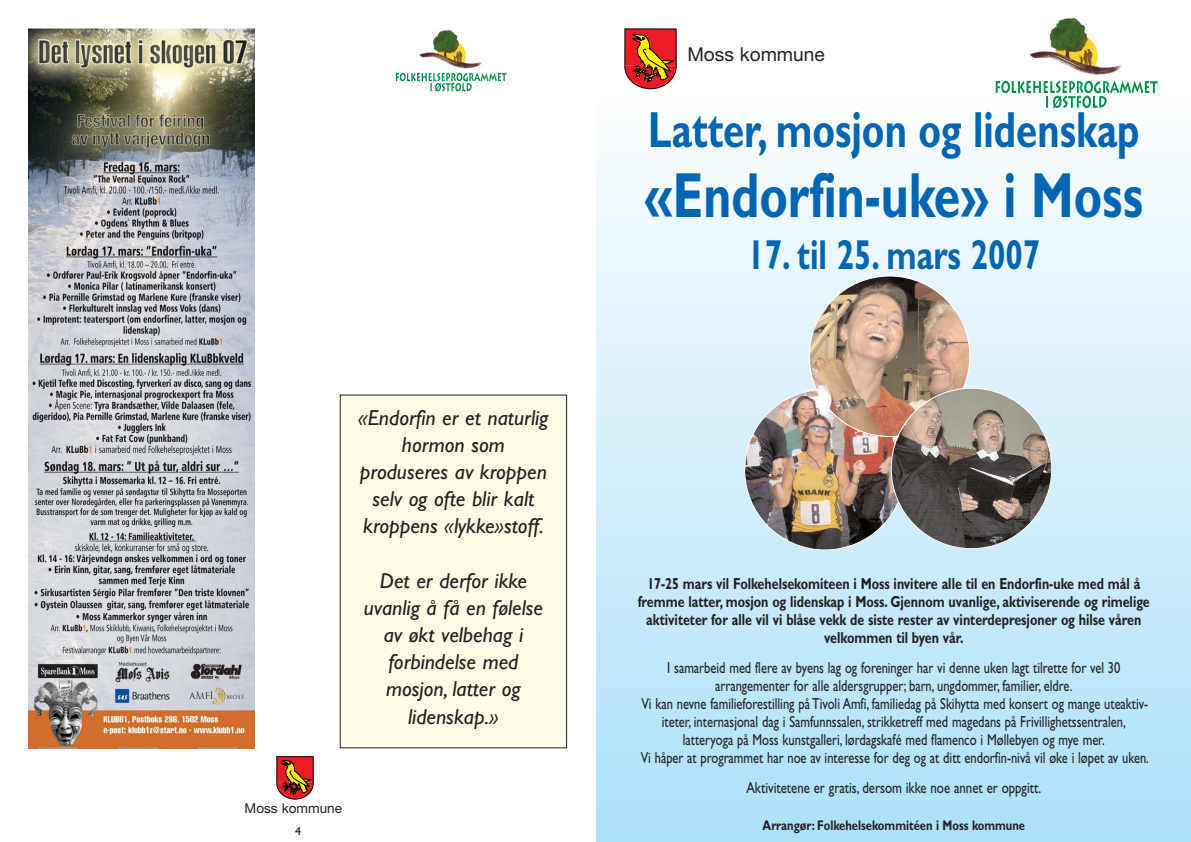
<style>
.page{position:relative;width:1191px;height:842px;background:#fff}
.page>*{position:absolute;margin:0;border:0;box-sizing:border-box;transform-origin:0 0}
.t1{font:700 64px "Gill Sans";color:#0065b2;scale:.75 1}
.t2{font:700 51px "Gill Sans";color:#0065b2;scale:.75 1}
.t3{font:700 42px "Gill Sans";color:#0065b2;scale:.75 1}
.t4{font:italic 21.7px/27.2px "Gill Sans";color:#231f20;text-align:center}
.t5{font:19.1px "Helvetica Neue";color:#231f20}
.t6{font:16px/18px "Gill Sans";color:#231f20;text-align:center;scale:.78 1}
.t7{font:700 16px/18px "Gill Sans";color:#231f20;text-align:center;scale:.78 1}
.t8{font:16px "Gill Sans";color:#231f20;scale:.8 1}
.t9{font:700 14px "Gill Sans";color:#231f20;scale:.8 1}
.t10{font:13.5px "Helvetica Neue";color:#231f20}
.t11{font:12px "Gill Sans";color:#231f20}
</style>
<div class="page">
<div style="left:596px;top:96px;width:595px;height:746px;background:linear-gradient(to bottom,#fcfdff,#ace1fa)"></div>
<img style="left:1029px;top:17px;width:93px;height:64px">
<svg style="left:995px;top:81px;width:162px;height:27px"></svg>
<svg style="left:624px;top:29px;width:52px;height:60px;background:#c84b2a"></svg>
<img style="left:411px;top:29px;width:71px;height:44px">
<svg style="left:396px;top:73px;width:110px;height:19px"></svg>
<div style="left:276px;top:756px;width:41px;height:45px;background:linear-gradient(to bottom,#fff,#fff)"></div>
<svg style="left:277px;top:756px;width:36px;height:43px;background:#b84025"></svg>
<img style="left:744px;top:276px;width:308px;height:274px">
<div style="left:340px;top:395px;width:226px;height:353px;background:#fffde8"></div>
<div style="left:340px;top:395px;width:227px;height:353px;border:1px solid #231f20"></div>
<img style="left:28px;top:29px;width:227px;height:720px">
<h3 class="t4" style="left:358px;top:406px;width:192px">«Endorfin er et naturlig hormon som produseres av kroppen selv og ofte blir kalt kroppens «lykke»stoff.</h3>
<h3 class="t4" style="left:364px;top:569px;width:181px">Det er derfor ikke uvanlig å få en følelse av økt velbehag i forbindelse med mosjon, latter og lidenskap.»</h3>
<p class="t10" style="left:245px;top:804px;width:99px">Moss kommune</p>
<p class="t11" style="left:295px;top:827px;width:7px">4</p>
<p class="t5" style="left:687px;top:47px;width:139px">Moss kommune</p>
<h2 class="t2" style="left:648px;top:112px;width:656px">Latter, mosjon og lidenskap</h2>
<h1 class="t1" style="left:644px;top:173px;width:666px">«Endorfin-uke» i Moss</h1>
<h3 class="t3" style="left:747px;top:240px;width:392px">17. til 25. mars 2007</h3>
<p class="t7" style="left:638px;top:576px;width:658px">17-25 mars vil Folkehelsekomiteen i Moss invitere alle til en Endorfin-uke med mål å fremme latter, mosjon og lidenskap i Moss. Gjennom uvanlige, aktiviserende og rimelige aktiviteter for alle vil vi blåse vekk de siste rester av vinterdepresjoner og hilse våren velkommen til byen vår.</p>
<p class="t6" style="left:640px;top:660px;width:653px">I samarbeid med flere av byens lag og foreninger har vi denne uken lagt tilrette for vel 30 arrangementer for alle aldersgrupper; barn, ungdommer, familier, eldre.<br>Vi kan nevne familieforestilling på Tivoli Amfi, familiedag på Skihytta med konsert og mange uteaktiv&shy;iteter, internasjonal dag i Samfunnssalen, strikketreff med magedans på Frivillighetssentralen, latteryoga på Moss kunstgalleri, lørdagskafé med flamenco i Møllebyen og mye mer.<br>Vi håper at programmet har noe av interesse for deg og at ditt endorfin-nivå vil øke i løpet av uken.</p>
<p class="t8" style="left:746px;top:782px;width:370px">Aktivitetene er gratis, dersom ikke noe annet er oppgitt.</p>
<p class="t9" style="left:762px;top:820px;width:330px">Arrangør: Folkehelsekommitéen i Moss kommune</p>
</div>
